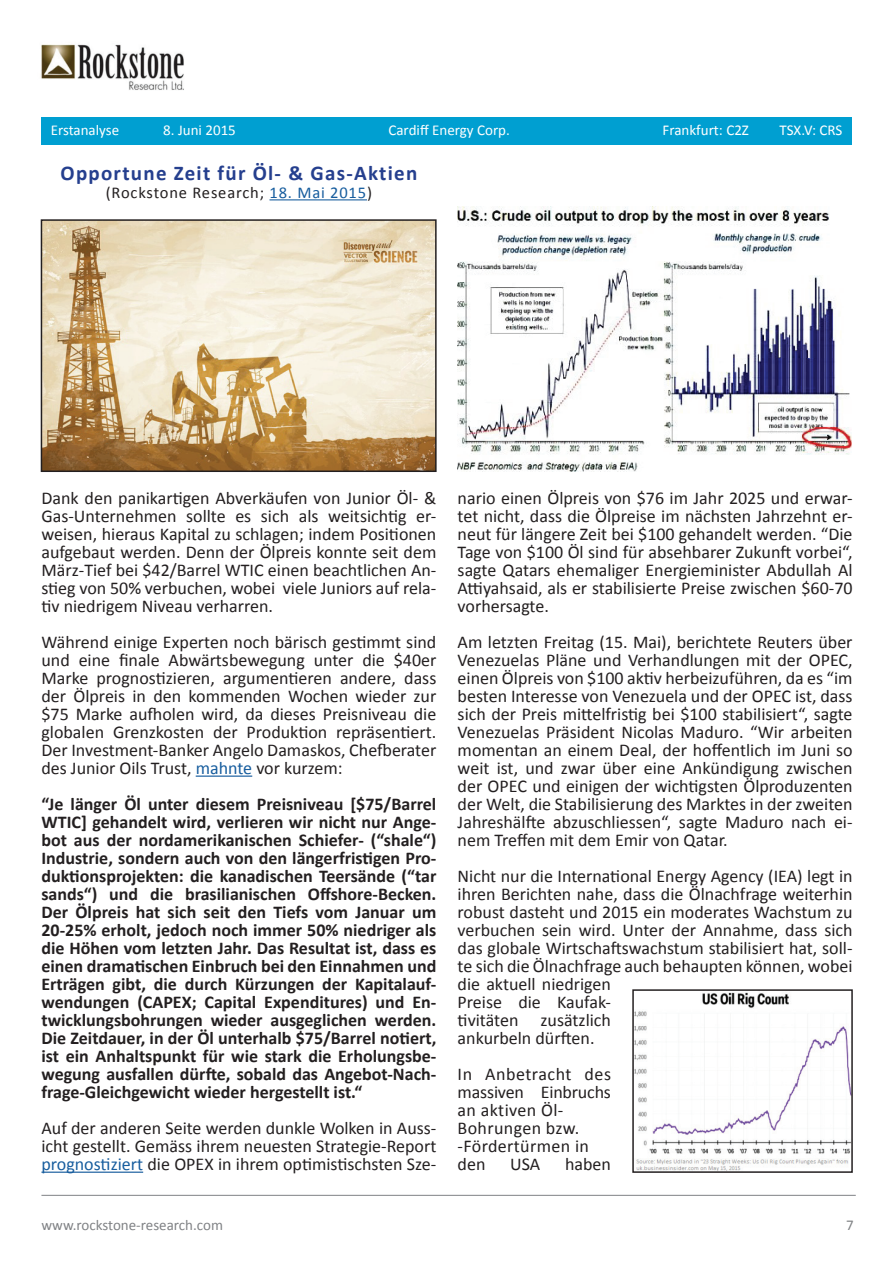
<style>
.page{position:relative;width:893px;height:1263px;background:#fff}
.page>*{position:absolute;margin:0;border:0;box-sizing:border-box;transform-origin:0 0}
.t1{font:700 21px "Calibri";letter-spacing:.06em;color:#253f8e}
.t2{font:18px/18px "Calibri";color:#231f20;text-align:justify}
.t3{font:700 18px/18px "Calibri";color:#231f20;text-align:justify}
.t4{font:18px/18px "Calibri";letter-spacing:.02em;color:#231f20}
.t5{font:16.5px "Calibri";letter-spacing:.05em;color:#231f20}
.t6{font:15px "Calibri";color:#fff}
.t7{font:15px "Calibri";color:#808285}
.s1{color:#175d9e}
</style>
<div class="page">
<hr style="left:269px;top:199px;width:98px;height:1px;background:#175d9e">
<hr style="left:196px;top:775px;width:56px;height:2px;background:#175d9e">
<hr style="left:41px;top:1171px;width:102px;height:2px;background:#175d9e">
<img style="left:41px;top:44px;width:143px;height:46px">
<div style="left:41px;top:117px;width:810px;height:28px;background:#009fd1"></div>
<hr style="left:41px;top:1195px;width:815px;height:1px;background:#808285">
<img style="left:44px;top:222px;width:390px;height:247px">
<div style="left:41px;top:219px;width:396px;height:253px;border:2px solid #231f20"></div>
<img style="left:457px;top:206px;width:394px;height:265px">
<img style="left:635px;top:992px;width:215px;height:178px">
<div style="left:632px;top:989px;width:221px;height:184px;border:2px solid #231f20"></div>
<p class="t6" style="left:51px;top:120px;width:70px">Erstanalyse</p>
<p class="t6" style="left:163px;top:120px;width:74px">8. Juni 2015</p>
<p class="t6" style="left:388px;top:120px;width:123px">Cardiff Energy Corp.</p>
<p class="t6" style="left:662px;top:120px;width:88px">Frankfurt: C2Z</p>
<p class="t6" style="left:779px;top:120px;width:64px">TSX.V: CRS</p>
<p class="t1" style="left:61px;top:160px;width:358px">Opportune Zeit für Öl- &amp; Gas-Aktien</p>
<p class="t5" style="left:106px;top:182px;width:268px">(Rockstone Research; <span class="s1">18. Mai 2015</span>)</p>
<p class="t2" style="left:41px;top:489px;width:396px">Dank den panikartigen Abverkäufen von Junior Öl- &amp; Gas-Unternehmen sollte es sich als weitsichtig er&shy;weisen, hieraus Kapital zu schlagen; indem Positionen aufgebaut werden. Denn der Ölpreis konnte seit dem März-Tief bei $42/Barrel WTIC einen beachtlichen An&shy;stieg von 50% verbuchen, wobei viele Juniors auf rela&shy;tiv niedrigem Niveau verharren.</p>
<p class="t2" style="left:41px;top:633px;width:396px">Während einige Experten noch bärisch gestimmt sind und eine finale Abwärtsbewegung unter die $40er Marke prognostizieren, argumentieren andere, dass der Ölpreis in den kommenden Wochen wieder zur $75 Marke aufholen wird, da dieses Preisniveau die globalen Grenzkosten der Produktion repräsentiert.<br>Der Investment-Banker Angelo Damaskos, Chefberater des Junior Oils Trust, <span class="s1">mahnte</span> vor kurzem:</p>
<p class="t3" style="left:41px;top:795px;width:396px">“Je länger Öl unter diesem Preisniveau [$75/Barrel WTIC] gehandelt wird, verlieren wir nicht nur Ange&shy;bot aus der nordamerikanischen Schiefer- (“shale“)<br>Industrie, sondern auch von den längerfristigen Pro&shy;duktionsprojekten: die kanadischen Teersände (“tar sands“) und die brasilianischen Offshore-Becken.<br>Der Ölpreis hat sich seit den Tiefs vom Januar um 20-25% erholt, jedoch noch immer 50% niedriger als die Höhen vom letzten Jahr. Das Resultat ist, dass es einen dramatischen Einbruch bei den Einnahmen und Erträgen gibt, die durch Kürzungen der Kapitalauf&shy;wendungen (CAPEX; Capital Expenditures) und En&shy;twicklungsbohrungen wieder ausgeglichen werden.<br>Die Zeitdauer, in der Öl unterhalb $75/Barrel notiert, ist ein Anhaltspunkt für wie stark die Erholungsbe&shy;wegung ausfallen dürfte, sobald das Angebot-Nach&shy;frage-Gleichgewicht wieder hergestellt ist.“</p>
<p class="t2" style="left:41px;top:1119px;width:396px">Auf der anderen Seite werden dunkle Wolken in Auss&shy;icht gestellt. Gemäss ihrem neuesten Strategie-Report <span class="s1">prognostiziert</span> die OPEX in ihrem optimistischsten Sze-</p>
<p class="t2" style="left:458px;top:489px;width:396px">nario einen Ölpreis von $76 im Jahr 2025 und erwar&shy;tet nicht, dass die Ölpreise im nächsten Jahrzehnt er&shy;neut für längere Zeit bei $100 gehandelt werden. “Die Tage von $100 Öl sind für absehbarer Zukunft vorbei“, sagte Qatars ehemaliger Energieminister Abdullah Al Attiyahsaid, als er stabilisierte Preise zwischen $60-70 vorhersagte.</p>
<p class="t2" style="left:458px;top:633px;width:396px">Am letzten Freitag (15. Mai), berichtete Reuters über Venezuelas Pläne und Verhandlungen mit der OPEC, einen Ölpreis von $100 aktiv herbeizuführen, da es “im besten Interesse von Venezuela und der OPEC ist, dass sich der Preis mittelfristig bei $100 stabilisiert“, sagte Venezuelas Präsident Nicolas Maduro. “Wir arbeiten momentan an einem Deal, der hoffentlich im Juni so weit ist, und zwar über eine Ankündigung zwischen der OPEC und einigen der wichtigsten Ölproduzenten der Welt, die Stabilisierung des Marktes in der zweiten Jahreshälfte abzuschliessen“, sagte Maduro nach ei&shy;nem Treffen mit dem Emir von Qatar.</p>
<p class="t2" style="left:458px;top:867px;width:396px;text-align:left">Nicht nur die International Energy Agency (IEA) legt in ihren Berichten nahe, dass die Ölnachfrage weiterhin robust dasteht und 2015 ein moderates Wachstum zu verbuchen sein wird. Unter der Annahme, dass sich das globale Wirtschaftswachstum stabilisiert hat, soll&shy;te sich die Ölnachfrage auch behaupten können, wobei die aktuell niedrigen<br>Preise die Kaufak-<br>tivitäten zusätzlich<br>ankurbeln dürften.</p>
<p class="t4" style="left:458px;top:1065px;width:155px">In Anbetracht des massiven Einbruchs an aktiven Öl-<br>Bohrungen bzw. -Fördertürmen in den</p>
<p class="t2" style="left:510px;top:1155px;width:32px">USA</p>
<p class="t2" style="left:565px;top:1155px;width:47px">haben</p>
<p class="t7" style="left:41px;top:1215px;width:183px">www.rockstone-research.com</p>
<p class="t7" style="left:846px;top:1215px;width:9px">7</p>
</div>
